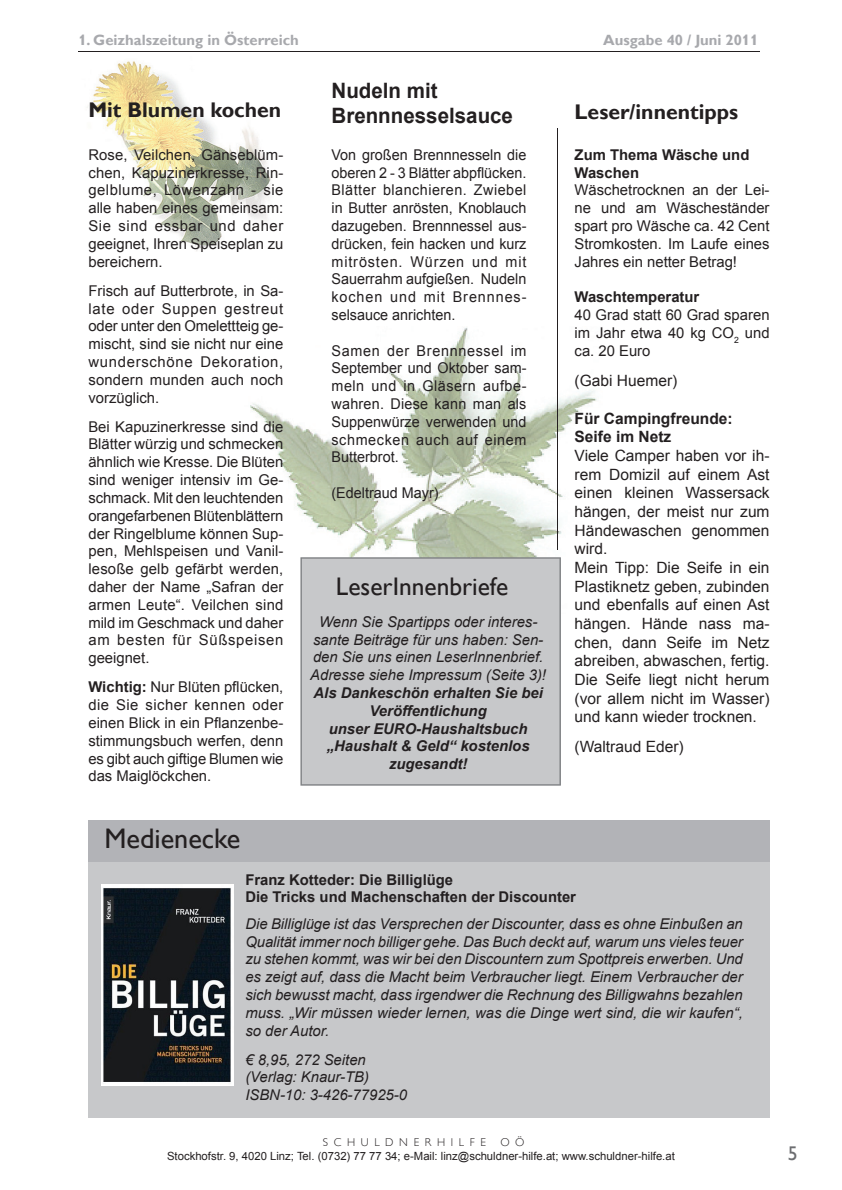
<style>
.page{position:relative;width:842px;height:1190px;background:#fff}
.page>*{position:absolute;margin:0;border:0;box-sizing:border-box;transform-origin:0 0}
.t1{font:28.3px "Gill Alt One";color:#231f20}
.t2{font:25.4px "Gill Alt One";color:#231f20}
.t3{font:700 21.2px "Gill Alt One";color:#231f20}
.t4{font:700 21.2px/25.4px "Arial";color:#231f20}
.t5{font:19.8px "Gill Alt One";color:#6d6e71}
.t6{font:15.5px/18.7px "Arial";color:#231f20}
.t7{font:700 15.5px/18.7px "Arial";color:#231f20}
.t8{font:14.8px/17.8px "Arial";color:#231f20;text-align:justify}
.t9{font:italic 14.8px/17.8px "Arial";color:#231f20;text-align:center}
.t10{font:700 14.8px/17.8px "Arial";color:#231f20}
.t11{font:italic 700 14.8px/17.8px "Arial";color:#231f20;text-align:center}
.t12{font:700 14.8px "Gill Alt One";color:#a8a9ad}
.t13{font:11.3px "Arial";color:#231f20}
.t14{font:300 11.3px "Gill Alt One";letter-spacing:.5em;color:#231f20}
.s1{font-weight:700}
</style>
<div class="page">
<hr style="left:78px;top:52px;width:682px;height:1px;background:#231f20">
<img style="left:87px;top:61px;width:184px;height:190px">
<img style="left:250px;top:327px;width:347px;height:230px">
<div style="left:300px;top:557px;width:261px;height:229px;background:#c7c8ca"></div>
<div style="left:88px;top:861px;width:682px;height:257px;background:#c7c8ca"></div>
<div style="left:89px;top:820px;width:681px;height:42px;background:#b2b3b7"></div>
<hr style="left:557px;top:128px;width:1px;height:422px;background:#231f20">
<img style="left:101px;top:885px;width:132px;height:200px">
<p class="t12" style="left:78px;top:33px;width:222px">1. Geizhalszeitung in Österreich</p>
<p class="t12" style="left:603px;top:33px;width:157px">Ausgabe 40 / Juni 2011</p>
<h3 class="t3" style="left:88px;top:101px;width:194px">Mit Blumen kochen</h3>
<p class="t8" style="left:88px;top:147px;width:196px">Rose, Veilchen, Gänseblüm&shy;chen, Kapuzinerkresse, Rin&shy;gelblume, Löwenzahn - sie alle haben eines gemeinsam:<br>Sie sind essbar und daher geeignet, Ihren Speiseplan zu bereichern.</p>
<p class="t8" style="left:88px;top:283px;width:197px">Frisch auf Butterbrote, in Sa&shy;late oder Suppen gestreut oder unter den Omelettteig ge&shy;mischt, sind sie nicht nur eine wunderschöne Dekoration, sondern munden auch noch vorzüglich.</p>
<p class="t8" style="left:88px;top:419px;width:197px">Bei Kapuzinerkresse sind die Blätter würzig und schmecken ähnlich wie Kresse. Die Blüten sind weniger intensiv im Ge&shy;schmack. Mit den leuchtenden orangefarbenen Blütenblättern der Ringelblume können Sup&shy;pen, Mehlspeisen und Vanil&shy;lesoße gelb gefärbt werden, daher der Name „Safran der armen Leute“. Veilchen sind mild im Geschmack und daher am besten für Süßspeisen geeignet.</p>
<p class="t8" style="left:88px;top:680px;width:197px"><span class="s1">Wichtig:</span> Nur Blüten pflücken, die Sie sicher kennen oder einen Blick in ein Pflanzenbe&shy;stimmungsbuch werfen, denn es gibt auch giftige Blumen wie das Maiglöckchen.</p>
<h1 class="t1" style="left:104px;top:826px;width:138px">Medienecke</h1>
<h3 class="t4" style="left:332px;top:80px;width:183px">Nudeln mit<br>Brennnesselsauce</h3>
<p class="t8" style="left:332px;top:147px;width:197px">Von großen Brennnesseln die oberen 2 - 3 Blätter abpflücken.<br>Blätter blanchieren. Zwiebel in Butter anrösten, Knoblauch dazugeben. Brennnessel aus&shy;drücken, fein hacken und kurz mitrösten. Würzen und mit Sauerrahm aufgießen. Nudeln kochen und mit Brennnes&shy;selsauce anrichten.</p>
<p class="t8" style="left:332px;top:343px;width:197px">Samen der Brennnessel im September und Oktober sam&shy;meln und in Gläsern aufbe&shy;wahren. Diese kann man als Suppenwürze verwenden und schmecken auch auf einem Butterbrot.</p>
<p class="t8" style="left:332px;top:485px;width:109px">(Edeltraud Mayr)</p>
<h2 class="t2" style="left:336px;top:576px;width:174px">LeserInnenbriefe</h2>
<p class="t9" style="left:310px;top:614px;width:237px">Wenn Sie Spartipps oder interes&shy;sante Beiträge für uns haben: Sen&shy;den Sie uns einen LeserInnenbrief.<br>Adresse siehe Impressum (Seite 3)!</p>
<p class="t11" style="left:314px;top:685px;width:231px">Als Dankeschön erhalten Sie bei<br>Veröffentlichung<br>unser EURO-Haushaltsbuch „Haushalt &amp; Geld“ kostenlos zugesandt!</p>
<h3 class="t3" style="left:575px;top:103px;width:165px">Leser/innentipps</h3>
<p class="t10" style="left:575px;top:147px;width:176px">Zum Thema Wäsche und<br>Waschen</p>
<p class="t8" style="left:575px;top:183px;width:197px">Wäschetrocknen an der Lei&shy;ne und am Wäscheständer spart pro Wäsche ca. 42 Cent Stromkosten. Im Laufe eines Jahres ein netter Betrag!</p>
<p class="t10" style="left:575px;top:289px;width:126px">Waschtemperatur</p>
<p class="t8" style="left:575px;top:307px;width:197px;line-height:18.2px">40 Grad statt 60 Grad sparen im Jahr etwa 40 kg CO<sub>2</sub> und ca. 20 Euro</p>
<p class="t6" style="left:575px;top:373px;width:104px">(Gabi Huemer)</p>
<p class="t7" style="left:575px;top:410px;width:160px">Für Campingfreunde:<br>Seife im Netz</p>
<p class="t6" style="left:575px;top:448px;width:197px">Viele Camper haben vor ih&shy;rem Domizil auf einem Ast einen kleinen Wassersack hängen, der meist nur zum<br>Händewaschen genommen wird.<br>Mein Tipp: Die Seife in ein<br>Plastiknetz geben, zubinden und ebenfalls auf einen Ast hängen. Hände nass ma&shy;chen, dann Seife im Netz abreiben, abwaschen, fertig.<br>Die Seife liegt nicht herum (vor allem nicht im Wasser) und kann wieder trocknen.</p>
<p class="t6" style="left:575px;top:739px;width:111px">(Waltraud Eder)</p>
<p class="t10" style="left:245px;top:872px;width:332px">Franz Kotteder: Die Billiglüge<br>Die Tricks und Machenschaften der Discounter</p>
<p class="t9" style="left:245px;top:916px;width:499px;text-align:justify">Die Billiglüge ist das Versprechen der Discounter, dass es ohne Einbußen an Qualität immer noch billiger gehe. Das Buch deckt auf, warum uns vieles teuer zu stehen kommt, was wir bei den Discountern zum Spottpreis erwerben. Und es zeigt auf, dass die Macht beim Verbraucher liegt. Einem Verbraucher der sich bewusst macht, dass irgendwer die Rechnung des Billigwahns bezahlen muss. „Wir müssen wieder lernen, was die Dinge wert sind, die wir kaufen“, so der Autor.</p>
<p class="t9" style="left:245px;top:1052px;width:163px;text-align:left">€ 8,95, 272 Seiten (Verlag: Knaur-TB)<br>ISBN-10: 3-426-77925-0</p>
<p class="t14" style="left:323px;top:1136px;width:165px">SCHULDNERHILFE</p>
<p class="t14" style="left:500px;top:1136px;width:26px">O Ö</p>
<p class="t13" style="left:167px;top:1151px;width:509px">Stockhofstr. 9, 4020 Linz; Tel. (0732) 77 77 34; e-Mail: linz@schuldner-hilfe.at; www.schuldner-hilfe.at</p>
<h3 class="t5" style="left:788px;top:1145px;width:11px">5</h3>
</div>
